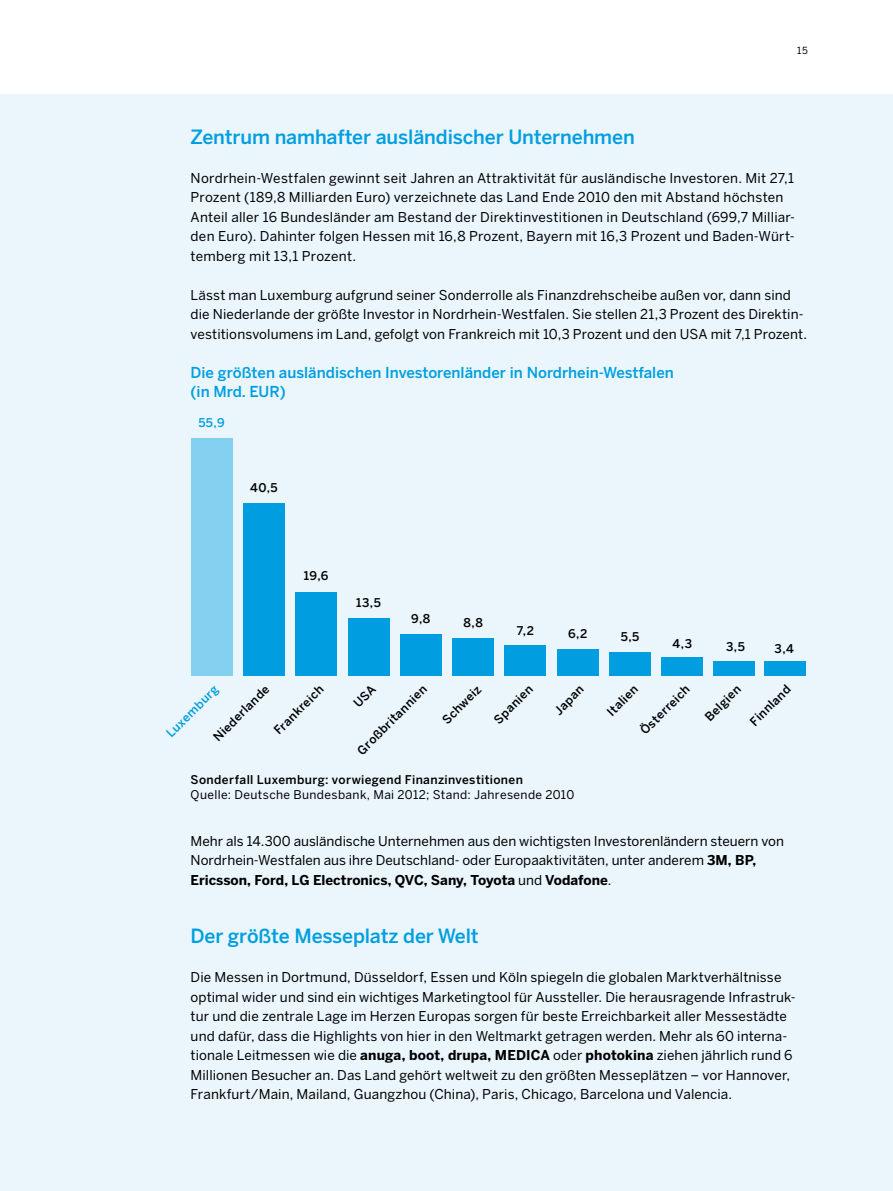
<style>
.page{position:relative;width:893px;height:1191px;background:#fff}
.page>*{position:absolute;margin:0;border:0;box-sizing:border-box;transform-origin:0 0}
.t1{font:500 19.5px "Benton Sans";letter-spacing:-.01em;color:#009ee0}
.t2{font:500 15px/19.5px "Benton Sans";color:#009ee0}
.t3{font:13.5px/19.5px "Benton Sans";letter-spacing:.01em;color:#000}
.t4{font:500 12px "Benton Sans";letter-spacing:.03em;color:#000}
.t5{font:12px "Benton Sans";letter-spacing:.03em;color:#000}
.t6{font:500 12px "Benton Sans";color:#009ee0}
.t7{font:9.75px "Benton Sans";color:#000}
.s1{font-weight:700}
</style>
<div class="page">
<div style="left:0;top:95px;width:893px;height:1096px;background:#eaf6fc"></div>
<div style="left:191px;top:438px;width:41px;height:238px;background:#83d0f0"></div>
<div style="left:243px;top:504px;width:42px;height:172px;background:#009ee0"></div>
<div style="left:295px;top:592px;width:42px;height:84px;background:#009ee0"></div>
<div style="left:348px;top:618px;width:41px;height:58px;background:#009ee0"></div>
<div style="left:400px;top:634px;width:42px;height:42px;background:#009ee0"></div>
<div style="left:452px;top:638px;width:42px;height:38px;background:#009ee0"></div>
<div style="left:504px;top:645px;width:42px;height:31px;background:#009ee0"></div>
<div style="left:557px;top:649px;width:42px;height:27px;background:#009ee0"></div>
<div style="left:609px;top:652px;width:42px;height:24px;background:#009ee0"></div>
<div style="left:661px;top:657px;width:42px;height:19px;background:#009ee0"></div>
<div style="left:713px;top:661px;width:42px;height:15px;background:#009ee0"></div>
<div style="left:764px;top:661px;width:42px;height:15px;background:#009ee0"></div>
<p class="t7" style="left:797px;top:44px;width:12px">15</p>
<h1 class="t1" style="left:191px;top:125px;width:446px">Zentrum namhafter ausländischer Unternehmen</h1>
<p class="t3" style="left:191px;top:168px;width:606px">Nordrhein-Westfalen gewinnt seit Jahren an Attraktivität für ausländische Investoren. Mit 27,1<br>Prozent (189,8 Milliarden Euro) verzeichnete das Land Ende 2010 den mit Abstand höchsten Anteil aller 16 Bundesländer am Bestand der Direktinvestitionen in Deutschland (699,7 Milliar&shy;den Euro). Dahinter folgen Hessen mit 16,8 Prozent, Bayern mit 16,3 Prozent und Baden-Würt&shy;temberg mit 13,1 Prozent.</p>
<p class="t3" style="left:191px;top:285px;width:618px">Lässt man Luxemburg aufgrund seiner Sonderrolle als Finanzdrehscheibe außen vor, dann sind die Niederlande der größte Investor in Nordrhein-Westfalen. Sie stellen 21,3 Prozent des Direktin&shy;vestitionsvolumens im Land, gefolgt von Frankreich mit 10,3 Prozent und den USA mit 7,1 Prozent.</p>
<p class="t2" style="left:191px;top:362px;width:485px">Die größten ausländischen Investorenländer in Nordrhein-Westfalen (in Mrd. EUR)</p>
<p class="t6" style="left:198px;top:416px;width:28px">55,9</p>
<p class="t4" style="left:250px;top:481px;width:29px">40,5</p>
<p class="t4" style="left:304px;top:569px;width:26px">19,6</p>
<p class="t4" style="left:356px;top:595px;width:26px">13,5</p>
<p class="t4" style="left:411px;top:611px;width:21px">9,8</p>
<p class="t4" style="left:463px;top:616px;width:21px">8,8</p>
<p class="t4" style="left:517px;top:623px;width:19px">7,2</p>
<p class="t4" style="left:568px;top:626px;width:21px">6,2</p>
<p class="t4" style="left:621px;top:629px;width:20px">5,5</p>
<p class="t4" style="left:673px;top:636px;width:21px">4,3</p>
<p class="t4" style="left:210px;top:734px;width:75px;rotate:-45deg">Niederlande</p>
<p class="t4" style="left:271px;top:727px;width:66px;rotate:-45deg">Frankreich</p>
<p class="t4" style="left:354px;top:747px;width:94px;rotate:-45deg">Großbritannien</p>
<p class="t4" style="left:439px;top:716px;width:51px;rotate:-45deg">Schweiz</p>
<p class="t4" style="left:491px;top:716px;width:50px;rotate:-45deg">Spanien</p>
<p class="t4" style="left:551px;top:707px;width:37px;rotate:-45deg">Japan</p>
<p class="t4" style="left:604px;top:709px;width:39px;rotate:-45deg">Italien</p>
<p class="t4" style="left:637px;top:727px;width:65px;rotate:-45deg">Österreich</p>
<p class="t4" style="left:191px;top:773px;width:334px">Sonderfall Luxemburg: vorwiegend Finanzinvestitionen</p>
<p class="t5" style="left:191px;top:787px;width:385px">Quelle: Deutsche Bundesbank, Mai 2012; Stand: Jahresende 2010</p>
<p class="t6" style="left:163px;top:730px;width:69px;rotate:-45deg">Luxemburg</p>
<p class="t4" style="left:726px;top:639px;width:20px">3,5</p>
<p class="t4" style="left:702px;top:713px;width:46px;rotate:-45deg">Belgien</p>
<p class="t4" style="left:747px;top:718px;width:53px;rotate:-45deg">Finnland</p>
<p class="t4" style="left:775px;top:641px;width:21px">3,4</p>
<p class="t3" style="left:191px;top:831px;width:595px">Mehr als 14.300 ausländische Unternehmen aus den wichtigsten Investorenländern steuern von<br>Nordrhein-Westfalen aus ihre Deutschland- oder Europaaktivitäten, unter anderem <span class="s1">3M, BP,<br>Ericsson, Ford, LG Electronics, QVC, Sany, Toyota</span> und <span class="s1">Vodafone</span>.</p>
<h1 class="t1" style="left:191px;top:924px;width:290px">Der größte Messeplatz der Welt</h1>
<p class="t3" style="left:191px;top:967px;width:607px">Die Messen in Dortmund, Düsseldorf, Essen und Köln spiegeln die globalen Marktverhältnisse optimal wider und sind ein wichtiges Marketingtool für Aussteller. Die herausragende Infrastruk&shy;tur und die zentrale Lage im Herzen Europas sorgen für beste Erreichbarkeit aller Messestädte und dafür, dass die Highlights von hier in den Weltmarkt getragen werden. Mehr als 60 interna&shy;tionale Leitmessen wie die <span class="s1">anuga, boot, drupa, MEDICA</span> oder <span class="s1">photokina</span> ziehen jährlich rund 6<br>Millionen Besucher an. Das Land gehört weltweit zu den größten Messeplätzen – vor Hannover, Frankfurt/Main, Mailand, Guangzhou (China), Paris, Chicago, Barcelona und Valencia.</p>
</div>
